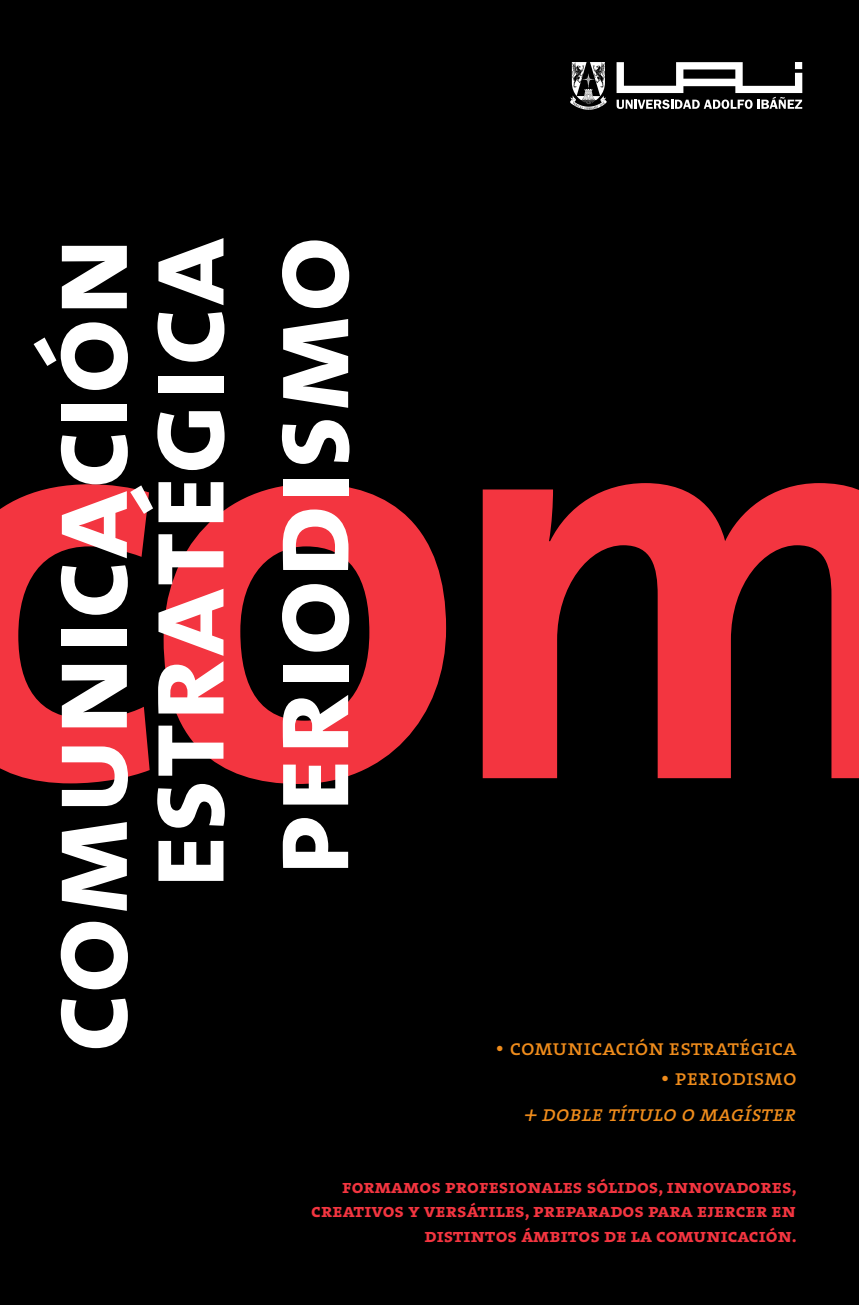
<style>
.page{position:relative;width:859px;height:1305px;background:#fff}
.page>*{position:absolute;margin:0;border:0;box-sizing:border-box;transform-origin:0 0}
.t1{font:124.95px "The Sans Bold Caps";color:#fff}
.t2{font:22.4px "The Serif Regular Caps";color:#ef8c1c}
.t3{font:22.4px "The Serif Regular Italic Caps";color:#ef8c1c}
.t4{font:19.25px/24.5px "The Serif Bold Caps";color:#f33540;text-align:right}
</style>
<div class="page">
<div style="left:0;top:0;width:858px;height:1305px;background:#000"></div>
<svg style="left:0;top:483px;width:858px;height:301px;fill:#f33540"></svg>
<svg style="left:616px;top:62px;width:186px;height:47px"></svg>
<svg style="left:570px;top:62px;width:36px;height:48px"></svg>
<p class="t1" style="left:-20px;top:1053px;width:818px;rotate:-90deg">comunicación</p>
<p class="t1" style="left:76px;top:890px;width:656px;rotate:-90deg">estratégica</p>
<p class="t1" style="left:201px;top:877px;width:643px;rotate:-90deg">periodismo</p>
<p class="t2" style="left:495px;top:1028px;width:303px">• comunicación estratégica</p>
<p class="t2" style="left:660px;top:1058px;width:138px">• periodismo</p>
<p class="t3" style="left:524px;top:1095px;width:274px">+ doble título o magíster</p>
<p class="t4" style="left:311px;top:1173px;width:487px">formamos profesionales sólidos, innovadores, creativos y versátiles, preparados para ejercer en distintos ámbitos de la comunicación.</p>
</div>
